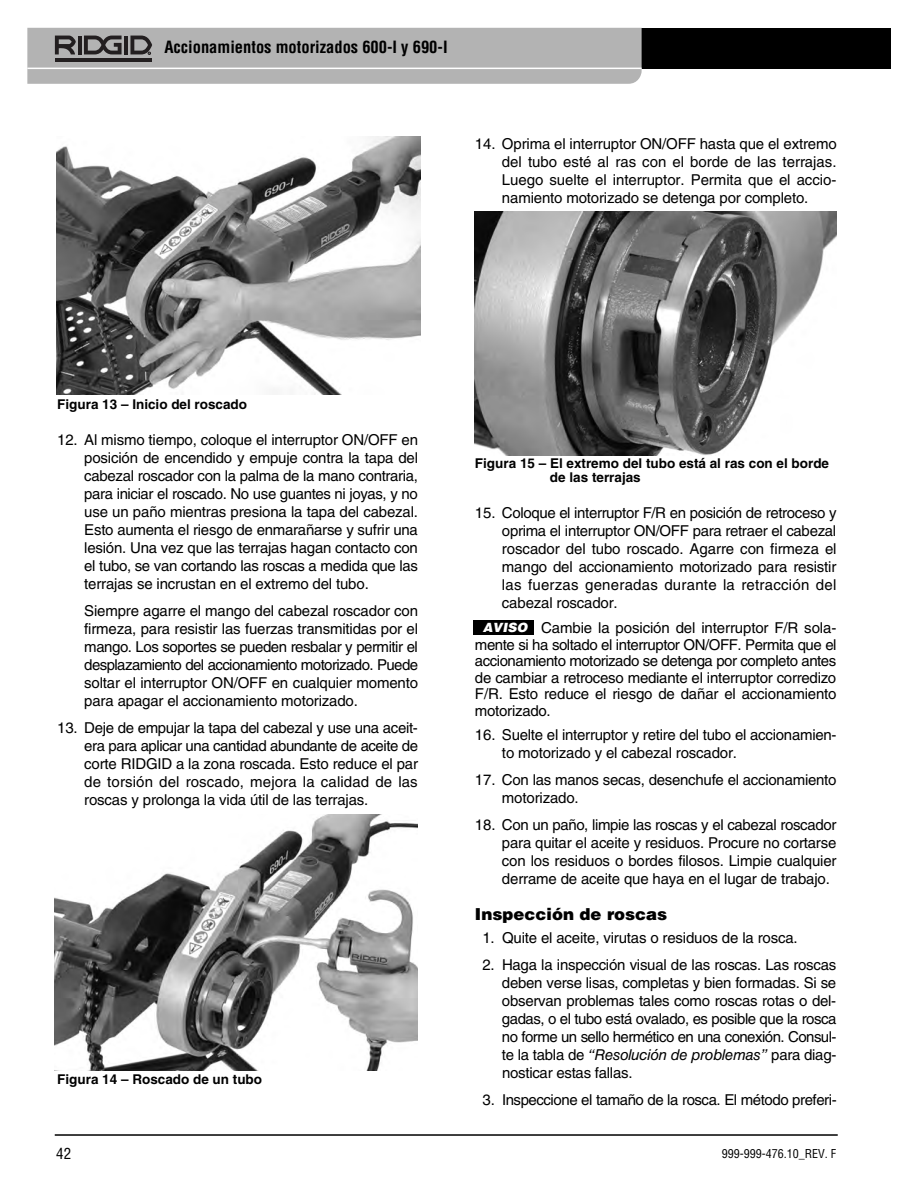
<style>
.page{position:relative;width:918px;height:1188px;background:#fff}
.page>*{position:absolute;margin:0;border:0;box-sizing:border-box;transform-origin:0 0}
.t1{font:700 condensed 16.5px "Helvetica LT Std";color:#000}
.t2{font:900 16.5px "Helvetica LT Std";color:#000}
.t3{font:15px/18px "Helvetica LT Std";letter-spacing:-.01em;color:#000;text-align:justify}
.t4{font:15px "Helvetica LT Std";letter-spacing:-.03em;color:#000}
.t5{font:condensed 15px "Helvetica LT Std";color:#000}
.t6{font:700 13.5px/13.5px "Helvetica LT Std";color:#000}
.t7{font:italic 900 12.75px "Helvetica LT Std";color:#fff}
.t8{font:condensed 12px "Helvetica LT Std";color:#000}
.s1{font-style:italic}
</style>
<div class="page">
<hr style="left:55px;top:1134px;width:783px;height:2px;background:#000">
<div style="left:463px;top:28px;width:428px;height:41px;background:#000"></div>
<svg style="left:27px;top:28px;width:615px;height:56px;background:#afafaf"></svg>
<img style="left:55px;top:814px;width:362px;height:257px">
<div style="left:474px;top:621px;width:60px;height:14px;background:#000"></div>
<img style="left:475px;top:211px;width:362px;height:244px">
<img style="left:56px;top:136px;width:365px;height:258px">
<p class="t1" style="left:164px;top:41px;width:285px">Accionamientos motorizados 600-I y 690-I</p>
<p class="t3" style="left:502px;top:136px;width:336px;text-indent:-27px">14. Oprima el interruptor ON/OFF hasta que el extremo del tubo esté al ras con el borde de las terrajas.<br>Luego suelte el interruptor. Permita que el accio - namiento motorizado se detenga por completo.</p>
<p class="t6" style="left:57px;top:398px;width:191px">Figura 13 – Inicio del roscado</p>
<p class="t3" style="left:84px;top:432px;width:335px;text-indent:-27px">12. Al mismo tiempo, coloque el interruptor ON/OFF en posición de encendido y empuje contra la tapa del cabezal roscador con la palma de la mano contraria, para iniciar el roscado. No use guantes ni joyas, y no use un paño mientras presiona la tapa del cabezal.<br>Esto aumenta el riesgo de enmarañarse y sufrir una lesión. Una vez que las terrajas hagan contacto con el tubo, se van cortando las roscas a medida que las terrajas se incrustan en el extremo del tubo.</p>
<p class="t3" style="left:84px;top:603px;width:335px">Siempre agarre el mango del cabezal roscador con firmeza, para resistir las fuerzas transmitidas por el mango. Los soportes se pueden resbalar y permitir el desplazamiento del accionamiento motorizado. Puede soltar el interruptor ON/OFF en cualquier momento para apagar el accionamiento motorizado.</p>
<p class="t3" style="left:84px;top:720px;width:335px;text-indent:-27px">13. Deje de empujar la tapa del cabezal y use una aceit&shy;era para aplicar una cantidad abundante de aceite de corte RIDGID a la zona roscada. Esto reduce el par de torsión del roscado, mejora la calidad de las roscas y prolonga la vida útil de las terrajas.</p>
<p class="t6" style="left:57px;top:1073px;width:206px">Figura 14 – Roscado de un tubo</p>
<p class="t6" style="left:550px;top:458px;width:281px;text-indent:-75px">Figura 15 – El extremo del tubo está al ras con el borde de las terrajas</p>
<p class="t3" style="left:502px;top:505px;width:336px;text-indent:-27px">15. Coloque el interruptor F/R en posición de retroceso y oprima el interruptor ON/OFF para retraer el cabezal roscador del tubo roscado. Agarre con firmeza el mango del accionamiento motorizado para resistir las fuerzas generadas durante la retracción del cabezal roscador.</p>
<p class="t3" style="left:475px;top:621px;width:363px;line-height:16.5px;text-indent:66px">Cambie la posición del interruptor F/R sola&shy;mente si ha soltado el interruptor ON/OFF. Permita que el accionamiento motorizado se detenga por completo antes de cambiar a retroceso mediante el interruptor corredizo F/R. Esto reduce el riesgo de dañar el accionamiento motorizado.</p>
<p class="t3" style="left:502px;top:727px;width:336px;text-indent:-27px">16. Suelte el interruptor y retire del tubo el accionamien&shy;to motorizado y el cabezal roscador.</p>
<p class="t3" style="left:502px;top:772px;width:336px;text-indent:-27px">17. Con las manos secas, desenchufe el accionamiento motorizado.</p>
<p class="t3" style="left:502px;top:817px;width:336px;text-indent:-27px">18. Con un paño, limpie las roscas y el cabezal roscador para quitar el aceite y residuos. Procure no cortarse con los residuos o bordes filosos. Limpie cualquier derrame de aceite que haya en el lugar de trabajo.</p>
<p class="t2" style="left:475px;top:908px;width:194px">Inspección de roscas</p>
<p class="t3" style="left:482px;top:930px;width:317px">1. Quite el aceite, virutas o residuos de la rosca.</p>
<p class="t3" style="left:502px;top:957px;width:336px;text-indent:-20px">2. Haga la inspección visual de las roscas. Las roscas deben verse lisas, completas y bien formadas. Si se observan problemas tales como roscas rotas o del&shy;gadas, o el tubo está ovalado, es posible que la rosca no forme un sello hermético en una conexión. Consul - te la tabla de <span class="s1">“Resolución de problemas”</span> para diag&shy;nosticar estas fallas.</p>
<p class="t4" style="left:483px;top:1094px;width:356px">3. Inspeccione el tamaño de la rosca. El método preferi-</p>
<p class="t7" style="left:483px;top:622px;width:46px">AVISO</p>
<p class="t5" style="left:56px;top:1147px;width:16px">42</p>
<p class="t8" style="left:722px;top:1149px;width:116px">999-999-476.10_REV. F</p>
</div>
